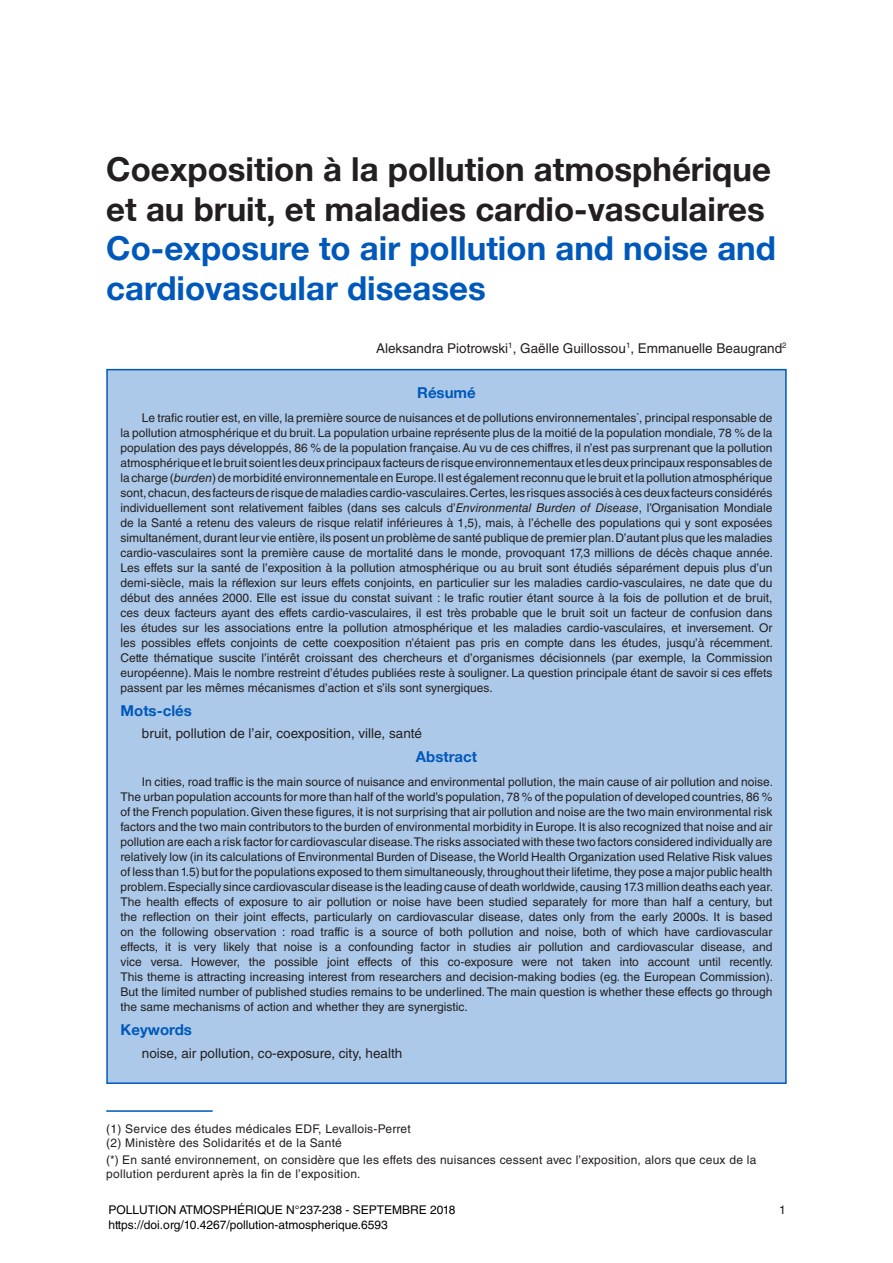
<style>
.page{position:relative;width:893px;height:1263px;background:#fff}
.page>*{position:absolute;margin:0;border:0;box-sizing:border-box;transform-origin:0 0}
.Titre{font:700 33px/39.6px "Helvetica Neue";color:#231f20}
.Title__en{font:700 33px/39.6px "Helvetica Neue";color:#0059ba}
.Mots_Clés_titre{font:700 15px "Helvetica Neue";color:#0059ba}
.Résumé_titre{font:700 15px "Helvetica Neue";color:#0059ba}
.Auteur{font:13.5px "Helvetica LT Std";color:#231f20}
.Mots_Cles{font:13.5px "Helvetica LT Std";color:#231f20}
.Mots_Clés{font:13.5px "Helvetica LT Std";color:#231f20}
.Resumé{font:12px/15px "Helvetica LT Std";color:#231f20;text-align:justify}
.Abstract{font:12px/15px "Helvetica LT Std";color:#231f20;text-align:justify}
.Note_de_Bas_de_Page{font:12px/14.4px "Helvetica LT Std";letter-spacing:.02em;color:#231f20}
.Bas_de_Page{font:12px "Helvetica LT Std";color:#000}
.s1{font-style:italic}
</style>
<div class="page">
<div style="left:107px;top:370px;width:679px;height:713px;background:#acc9e9"></div>
<hr style="left:106px;top:1110px;width:107px;height:2px;background:#0059ba">
<p class="Titre" style="left:106px;top:149px;width:666px">Coexposition à la pollution atmosphérique et au bruit, et maladies cardio-vasculaires</p>
<p class="Title__en" style="left:106px;top:228px;width:671px">Co-exposure to air pollution and noise and cardiovascular diseases</p>
<p class="Auteur" style="left:376px;top:340px;width:412px">Aleksandra Piotrowski<sup>1</sup>, Gaëlle Guillossou<sup>1</sup>, Emmanuelle Beaugrand<sup>2</sup></p>
<p class="Résumé_titre" style="left:417px;top:383px;width:60px">Résumé</p>
<p class="Resumé" style="left:121px;top:410px;width:654px;text-indent:21px">Le trafic routier est, en ville, la première source de nuisances et de pollutions environnementales<sup>*</sup>, principal responsable de la pollution atmosphérique et du bruit. La population urbaine représente plus de la moitié de la population mondiale, 78 % de la population des pays développés, 86 % de la population française. Au vu de ces chiffres, il n’est pas surprenant que la pollution atmosphérique et le bruit soient les deux principaux facteurs de risque environnementaux et les deux principaux responsables de la charge (<span class="s1">burden</span>) de morbidité environnementale en Europe. Il est également reconnu que le bruit et la pollution atmosphérique sont, chacun, des facteurs de risque de maladies cardio-vasculaires. Certes, les risques associés à ces deux facteurs considérés individuellement sont relativement faibles (dans ses calculs d’<span class="s1">Environmental Burden of Disease</span>, l’Organisation Mondiale de la Santé a retenu des valeurs de risque relatif inférieures à 1,5), mais, à l’échelle des populations qui y sont exposées simultanément, durant leur vie entière, ils posent un problème de santé publique de premier plan. D’autant plus que les maladies cardio-vasculaires sont la première cause de mortalité dans le monde, provoquant 17,3 millions de décès chaque année.<br>Les effets sur la santé de l’exposition à la pollution atmosphérique ou au bruit sont étudiés séparément depuis plus d’un demi-siècle, mais la réflexion sur leurs effets conjoints, en particulier sur les maladies cardio-vasculaires, ne date que du début des années 2000. Elle est issue du constat suivant : le trafic routier étant source à la fois de pollution et de bruit, ces deux facteurs ayant des effets cardio-vasculaires, il est très probable que le bruit soit un facteur de confusion dans les études sur les associations entre la pollution atmosphérique et les maladies cardio-vasculaires, et inversement. Or les possibles effets conjoints de cette coexposition n’étaient pas pris en compte dans les études, jusqu’à récemment.<br>Cette thématique suscite l’intérêt croissant des chercheurs et d’organismes décisionnels (par exemple, la Commission européenne). Mais le nombre restreint d’études publiées reste à souligner. La question principale étant de savoir si ces effets passent par les mêmes mécanismes d’action et s’ils sont synergiques.</p>
<p class="Mots_Clés_titre" style="left:121px;top:701px;width:73px">Mots-clés</p>
<p class="Mots_Cles" style="left:142px;top:726px;width:282px">bruit, pollution de l’air, coexposition, ville, santé</p>
<p class="Résumé_titre" style="left:416px;top:748px;width:63px">Abstract</p>
<p class="Abstract" style="left:121px;top:775px;width:654px;text-indent:21px">In cities, road traffic is the main source of nuisance and environmental pollution, the main cause of air pollution and noise.<br>The urban population accounts for more than half of the world’s population, 78 % of the population of developed countries, 86 % of the French population. Given these figures, it is not surprising that air pollution and noise are the two main environmental risk factors and the two main contributors to the burden of environmental morbidity in Europe. It is also recognized that noise and air pollution are each a risk factor for cardiovascular disease. The risks associated with these two factors considered individually are relatively low (in its calculations of Environmental Burden of Disease, the World Health Organization used Relative Risk values of less than 1.5) but for the populations exposed to them simultaneously, throughout their lifetime, they pose a major public health problem. Especially since cardiovascular disease is the leading cause of death worldwide, causing 17.3 million deaths each year.<br>The health effects of exposure to air pollution or noise have been studied separately for more than half a century, but the reflection on their joint effects, particularly on cardiovascular disease, dates only from the early 2000s. It is based on the following observation : road traffic is a source of both pollution and noise, both of which have cardiovascular effects, it is very likely that noise is a confounding factor in studies air pollution and cardiovascular disease, and vice versa. However, the possible joint effects of this co-exposure were not taken into account until recently.<br>This theme is attracting increasing interest from researchers and decision-making bodies (eg. the European Commission).<br>But the limited number of published studies remains to be underlined. The main question is whether these effects go through the same mechanisms of action and whether they are synergistic.</p>
<p class="Mots_Clés_titre" style="left:121px;top:1021px;width:73px">Keywords</p>
<p class="Mots_Clés" style="left:142px;top:1045px;width:262px">noise, air pollution, co-exposure, city, health</p>
<p class="Note_de_Bas_de_Page" style="left:106px;top:1121px;width:306px">(1) Service des études médicales EDF, Levallois-Perret (2) Ministère des Solidarités et de la Santé</p>
<p class="Note_de_Bas_de_Page" style="left:106px;top:1152px;width:652px">(*) En santé environnement, on considère que les effets des nuisances cessent avec l’exposition, alors que ceux de la pollution perdurent après la fin de l’exposition.</p>
<p class="Bas_de_Page" style="left:108px;top:1203px;width:349px">POLLUTION ATMOSPHÉRIQUE N°237-238 - SEPTEMBRE 2018</p>
<p class="Resumé" style="left:779px;top:1202px;width:8px">1</p>
<p class="Bas_de_Page" style="left:108px;top:1217px;width:281px">https://doi.org/10.4267/pollution-atmospherique.6593</p>
</div>
